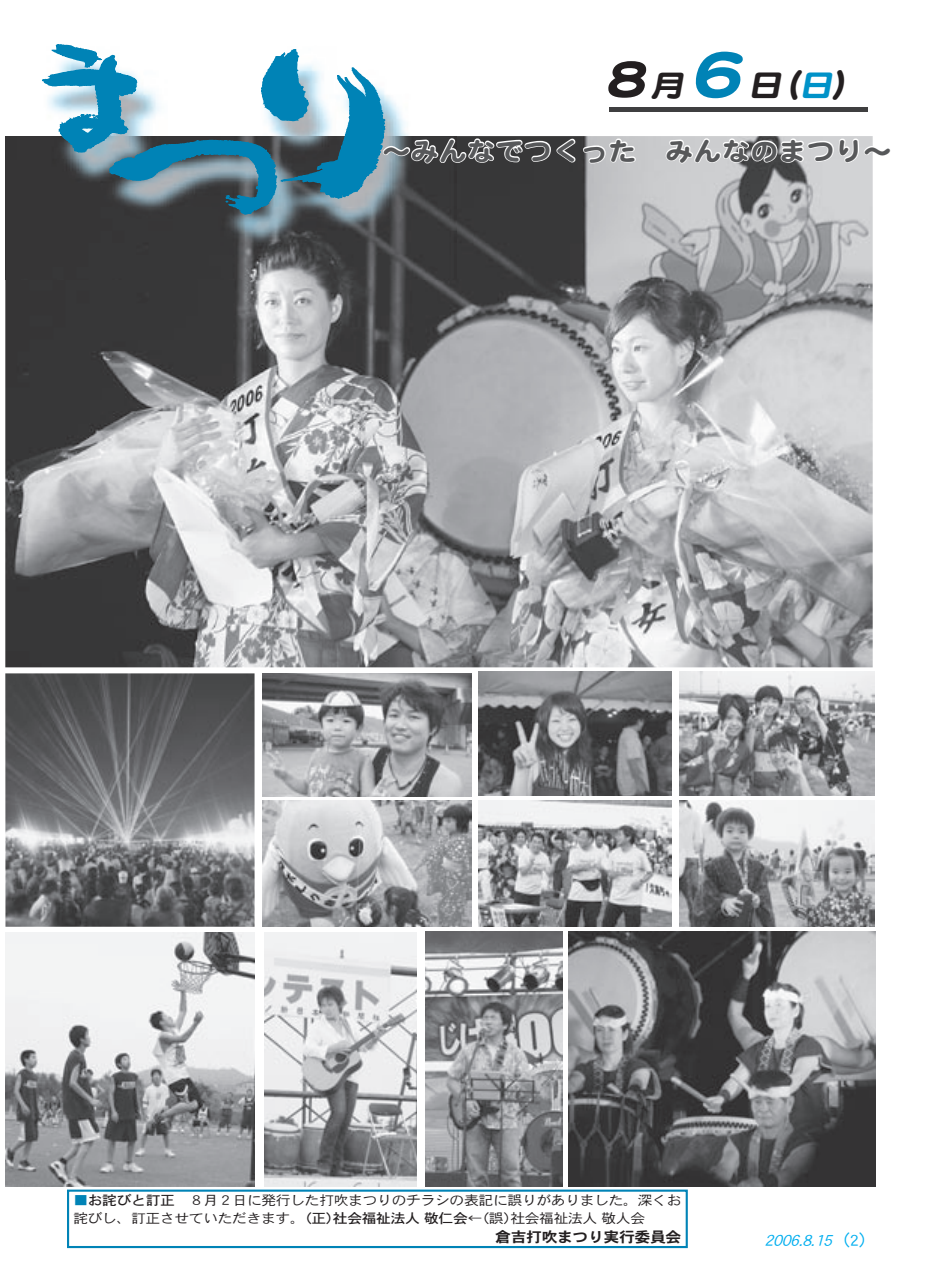
<style>
.page{position:relative;width:936px;height:1280px;background:#fff}
.page>*{position:absolute;margin:0;border:0;box-sizing:border-box;transform-origin:0 0}
.t1{font:italic 66.9px "DF Maru Gothic Std W9";color:#0083b6;scale:1.11 1}
.t2{font:italic 52.65px "DF Maru Gothic Std W9";color:#231f20;scale:1.11 1}
.t3{font:italic 30.6px "DF Maru Gothic Std W9";color:#231f20;scale:1.11 1}
.t4{font:italic 30.6px "DF Maru Gothic Std W9";color:#0092c8;scale:1.11 1}
.t5{font:26.85px "DF Maru Gothic Std W9";color:#57585a;scale:1.06 1}
.t6{font:italic 16.95px "DFHS Gothic Std W3";color:#00aeef}
.t7{font:16.95px "DFHS Gothic Std W3";color:#00aeef}
.t8{font:14.4px "DFHS Gothic Std W7";letter-spacing:-.03em;color:#231f20;scale:1.11 1}
.t9{font:13.35px/18px "DFHS Gothic Std W3";letter-spacing:-.03em;color:#231f20;scale:1.11 1}
.t10{font:13.35px "DFHS Gothic Std W5";letter-spacing:-.03em;color:#231f20;scale:1.11 1}
.s1{font-size:30.6px;color:#231f20}
.s2{font-family:"DFHS Gothic Std W5";color:#0083b6}
.s3{font-family:"DFHS Gothic Std W5"}
.s4{font-family:"DFHS Gothic Std W3"}
</style>
<div class="page">
<img style="left:5px;top:215px;width:867px;height:452px">
<img style="left:5px;top:136px;width:451px;height:143px">
<svg style="left:42px;top:44px;width:831px;height:171px"></svg>
<hr style="left:609px;top:107px;width:258px;height:4px;background:#3f3f40">
<img style="left:5px;top:673px;width:249px;height:254px">
<img style="left:478px;top:672px;width:193px;height:123px">
<img style="left:425px;top:931px;width:137px;height:255px">
<img style="left:679px;top:672px;width:195px;height:123px">
<img style="left:679px;top:801px;width:195px;height:126px">
<img style="left:5px;top:933px;width:249px;height:253px">
<img style="left:478px;top:801px;width:193px;height:126px">
<img style="left:263px;top:673px;width:208px;height:124px">
<img style="left:263px;top:801px;width:208px;height:126px">
<img style="left:264px;top:932px;width:153px;height:254px">
<svg style="left:67px;top:1189px;width:620px;height:59px"></svg>
<img style="left:568px;top:931px;width:306px;height:255px">
<h1 class="t1" style="left:649px;top:36px;width:105px">６<span class="s1">月</span></h1>
<h2 class="t2" style="left:595px;top:48px;width:63px">８</h2>
<h3 class="t3" style="left:747px;top:68px;width:53px">（日</h3>
<h3 class="t3" style="left:832px;top:68px;width:37px">(</h3>
<h3 class="t4" style="left:798px;top:68px;width:37px">日</h3>
<h3 class="t5" style="left:382px;top:136px;width:482px">～みんなでつくった　みんなのまつり~</h3>
<p class="t9" style="left:510px;top:1191px;width:156px;text-indent:-437px"><span class="s2">■</span><span class="s3">お詫びと訂正　</span>８月２日に発行した打吹まつりのチラシの表記に誤りがありました。深くお社会福祉法人敬人会</p>
<p class="t9" style="left:73px;top:1209px;width:242px">詫びし、訂正させていただきます。<span class="s3">（正）</span></p>
<p class="t10" style="left:333px;top:1211px;width:168px">社会福祉法人敬仁会<span class="s4">←（誤）</span></p>
<p class="t8" style="left:495px;top:1229px;width:169px">倉吉打吹まつり実行委員会</p>
<p class="t6" style="left:764px;top:1230px;width:73px">2006.8.15</p>
<p class="t7" style="left:833px;top:1230px;width:44px">) (2</p>
</div>
